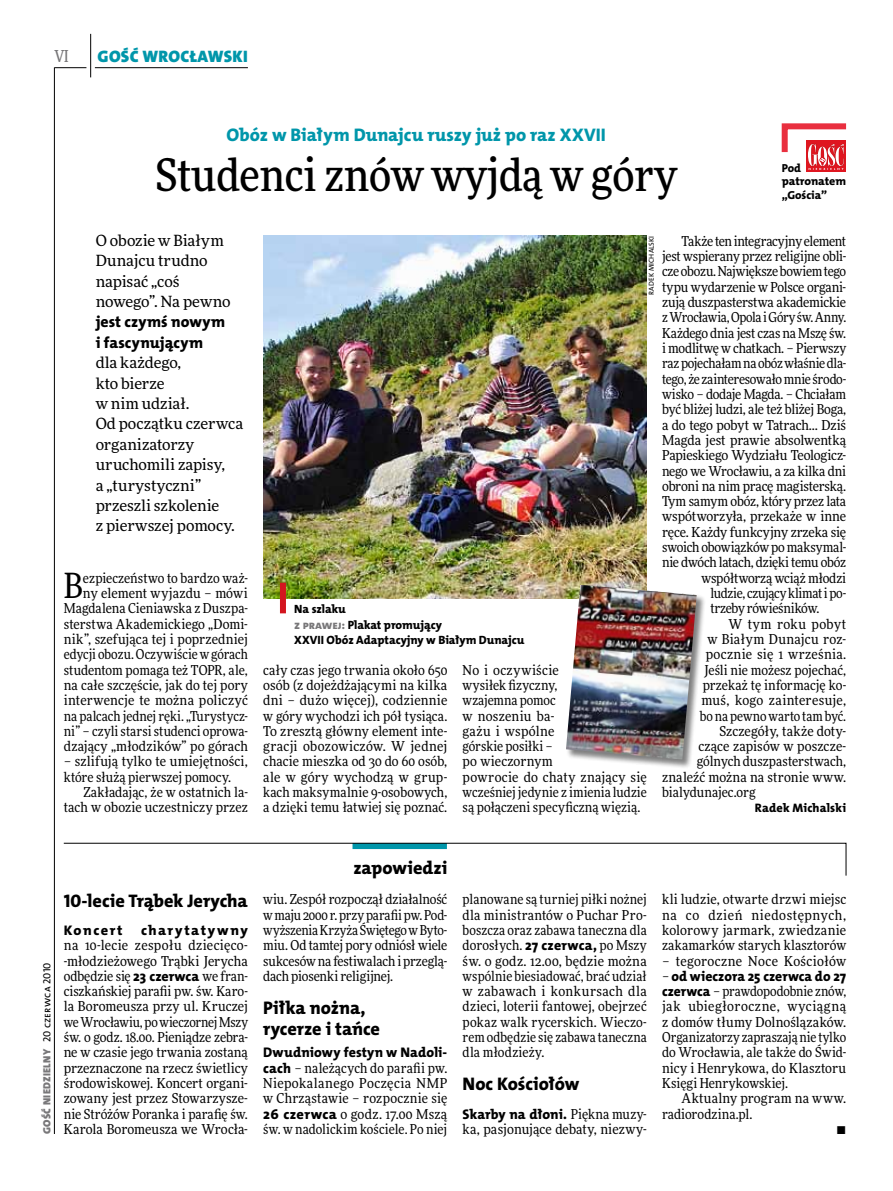
<style>
.page{position:relative;width:893px;height:1191px;background:#fff}
.page>*{position:absolute;margin:0;border:0;box-sizing:border-box;transform-origin:0 0}
.t1{font:500 45px "Freeday Narrow";color:#000}
.t2{font:34.8px "Freeday Narrow News";color:#000}
.t3{font:18.3px/21.6px "The Mix HP8 Ex Bld";letter-spacing:-.005em;color:#000}
.t4{font:18.3px "The Mix HP8 Ex Bld";color:#0096aa}
.t5{font:16.65px "The Mix HP9 Blk";letter-spacing:.02em;color:#0096aa}
.t6{font:500 16.5px "Freeday Narrow";color:#787779;scale:.9 1}
.t7{font:15.75px/20.4px "The Mix HP8 Ex Bld";letter-spacing:.005em;color:#000}
.t8{font:15.45px/20.4px "Freeday News";letter-spacing:-.005em;color:#000}
.t9{font:13.95px "The Mix HP8 Ex Bld";letter-spacing:.01em;color:#000}
.t10{font:13.95px "The Mix HP8 Ex Bld";letter-spacing:.1em;color:#000}
.t11{font:13.65px/15.3px "Freeday Narrow News";color:#000;text-align:justify}
.t12{font:13.65px "Freeday Narrow News";letter-spacing:-.02em;color:#000}
.t13{font:13.65px "Freeday Narrow News";letter-spacing:.02em;color:#000}
.t14{font:13.65px "Freeday Narrow News";letter-spacing:-.025em;color:#000}
.t15{font:13.65px "Freeday Narrow News";letter-spacing:.025em;color:#000}
.t16{font:13.65px "Freeday Narrow News";letter-spacing:.03em;color:#000}
.t17{font:12.3px "The Mix HP8 Ex Bld";letter-spacing:.01em;color:#000}
.t18{font:12px/15.3px "The Mix HP8 Ex Bld";letter-spacing:-.005em;color:#000}
.t19{font:11.7px/13.5px "The Mix HP8 Ex Bld";letter-spacing:-.005em;color:#000}
.t20{font:10.5px "The Mix HP9 Blk";letter-spacing:.025em;color:#787779}
.t21{font:7.2px "The Mix HP5 Plain";letter-spacing:.015em;color:#000}
.s1{color:#787779}
.s2{font-family:"The Mix HP5 Plain";color:#000}
.s3{font-family:"The Mix HP8 Ex Bld";font-size:13.95px}
.s4{font-family:"Freeday Narrow News";font-size:13.65px}
</style>
<div class="page">
<hr style="left:54px;top:67px;width:1px;height:1067px;background:#000">
<hr style="left:90px;top:34px;width:1px;height:43px;background:#000">
<hr style="left:54px;top:67px;width:32px;height:1px;background:#000">
<hr style="left:95px;top:67px;width:153px;height:1px;background:#000">
<svg style="left:63px;top:843px;width:783px;height:33px"></svg>
<svg style="left:781px;top:123px;width:66px;height:49px"></svg>
<img style="left:263px;top:236px;width:384px;height:362px">
<div style="left:566px;top:584px;width:140px;height:185px;background:#000;opacity:.5"></div>
<img style="left:566px;top:585px;width:131px;height:174px">
<div style="left:280px;top:583px;width:6px;height:30px;background:#d3151f"></div>
<p class="t6" style="left:54px;top:46px;width:17px">VI</p>
<p class="t5" style="left:98px;top:46px;width:152px">GOŚĆ WROCŁAWSKI</p>
<h3 class="t4" style="left:227px;top:123px;width:381px">Obóz w Białym Dunajcu ruszy już po raz XXVII</h3>
<h1 class="t1" style="left:155px;top:147px;width:523px">Studenci znów wyjdą w góry</h1>
<p class="t19" style="left:782px;top:161px;width:66px">Pod patronatem „Gościa”</p>
<p class="t8" style="left:96px;top:230px;width:137px">O obozie w Białym<br>Dunajcu trudno napisać „coś nowego”. Na pewno</p>
<p class="t7" style="left:96px;top:312px;width:131px">jest czymś nowym i fascynującym</p>
<p class="t8" style="left:96px;top:352px;width:149px">dla każdego,<br>kto bierze<br>w nim udział.<br>Od początku czerwca organizatorzy uruchomili zapisy,<br>a „turystyczni” przeszli szkolenie<br>z pierwszej pomocy.</p>
<p class="t11" style="left:64px;top:570px;width:186px;text-align:right">ezpieczeństwo to bardzo waż-<br>ny element wyjazdu – mówi<br>Magdalena Cieniawska z Duszpa&shy;sterstwa Akademickiego „Domi&shy;nik”, szefująca tej i poprzedniej edycji obozu. Oczywiście w górach studentom pomaga też TOPR, ale, na całe szczęście, jak do tej pory interwencje te można policzyć na palcach jednej ręki. „Turystycz&shy;ni” – czyli starsi studenci oprowa&shy;dzający „młodzików” po górach</p>
<p class="t11" style="left:64px;top:754px;width:186px">– szlifują tylko te umiejętności, które służą pierwszej pomocy.</p>
<p class="t11" style="left:64px;top:784px;width:186px;text-align:right">Zakładając, że w ostatnich la&shy;tach w obozie uczestniczy przez</p>
<h2 class="t2" style="left:64px;top:564px;width:21px">B</h2>
<p class="t18" style="left:294px;top:602px;width:232px">Na szlaku<br><span class="s1">z prawej:</span> Plakat promujący<br>XXVII Obóz Adaptacyjny w Białym Dunajcu</p>
<p class="t21" style="left:647px;top:294px;width:60px;rotate:-90deg">Radek Michalski</p>
<p class="t11" style="left:263px;top:662px;width:186px">cały czas jego trwania około 650 osób (z dojeżdżającymi na kilka dni – dużo więcej), codziennie w góry wychodzi ich pół tysiąca.<br>To zresztą główny element inte&shy;gracji obozowiczów. W jednej chacie mieszka od 30 do 60 osób, ale w góry wychodzą w grup&shy;kach maksymalnie 9-osobowych, a dzięki temu łatwiej się poznać.</p>
<p class="t11" style="left:463px;top:662px;width:186px;text-align:left">No i oczywiście<br>wysiłek fizyczny,<br>wzajemna pomoc<br>w noszeniu ba-<br>gażu i wspólne<br>górskie posiłki –<br>po wieczornym<br>powrocie do chaty znający się wcześniej jedynie z imienia ludzie są połączeni specyficzną więzią.</p>
<p class="t14" style="left:682px;top:233px;width:166px">Także ten integracyjny element</p>
<p class="t12" style="left:662px;top:248px;width:186px">jest wspierany przez religijne obli-</p>
<p class="t12" style="left:662px;top:263px;width:186px">cze obozu. Największe bowiem tego</p>
<p class="t11" style="left:662px;top:279px;width:186px">typu wydarzenie w Polsce organi-</p>
<p class="t11" style="left:662px;top:294px;width:186px">zują duszpasterstwa akademickie</p>
<p class="t14" style="left:662px;top:309px;width:186px">z Wrocławia, Opola i Góry św. Anny.</p>
<p class="t11" style="left:662px;top:325px;width:186px">Każdego dnia jest czas na Mszę św.</p>
<p class="t11" style="left:662px;top:340px;width:186px">i modlitwę w chatkach. – Pierwszy</p>
<p class="t11" style="left:662px;top:356px;width:186px">raz pojechałam na obóz właśnie dla-</p>
<p class="t12" style="left:662px;top:370px;width:186px">tego, że zainteresowało mnie środo-</p>
<p class="t12" style="left:662px;top:386px;width:186px">wisko – dodaje Magda. – Chciałam</p>
<p class="t12" style="left:662px;top:401px;width:186px">być bliżej ludzi, ale też bliżej Boga,</p>
<p class="t11" style="left:662px;top:417px;width:186px">a do tego pobyt w Tatrach… Dziś</p>
<p class="t11" style="left:662px;top:432px;width:186px">Magda jest prawie absolwentką</p>
<p class="t11" style="left:662px;top:447px;width:186px">Papieskiego Wydziału Teologicz-</p>
<p class="t11" style="left:662px;top:463px;width:186px">nego we Wrocławiu, a za kilka dni</p>
<p class="t11" style="left:662px;top:478px;width:186px">obroni na nim pracę magisterską.</p>
<p class="t12" style="left:662px;top:493px;width:186px">Tym samym obóz, który przez lata</p>
<p class="t11" style="left:662px;top:509px;width:186px">wspótworzyła, przekaże w inne</p>
<p class="t11" style="left:662px;top:524px;width:186px">ręce. Każdy funkcyjny zrzeka się</p>
<p class="t11" style="left:662px;top:539px;width:186px">swoich obowiązków po maksymal-</p>
<p class="t12" style="left:662px;top:554px;width:186px">nie dwóch latach, dzięki temu obóz</p>
<p class="t11" style="left:701px;top:570px;width:146px">współtworzą wciąż młodzi</p>
<p class="t11" style="left:710px;top:585px;width:137px">ludzie, czujący klimat i po-</p>
<p class="t12" style="left:710px;top:600px;width:111px">trzeby rówieśników.</p>
<p class="t16" style="left:728px;top:615px;width:119px">W tym roku pobyt</p>
<p class="t13" style="left:707px;top:630px;width:140px">w Białym Dunajcu roz-</p>
<p class="t13" style="left:706px;top:646px;width:142px">pocznie się 1 września.</p>
<p class="t11" style="left:704px;top:662px;width:143px">Jeśli nie możesz pojechać,</p>
<p class="t11" style="left:703px;top:677px;width:145px">przekaż tę informację ko-</p>
<p class="t13" style="left:701px;top:692px;width:146px">muś, kogo zainteresuje,</p>
<p class="t11" style="left:700px;top:708px;width:148px">bo na pewno warto tam być.</p>
<p class="t11" style="left:719px;top:723px;width:128px">Szczegóły, także doty-</p>
<p class="t11" style="left:698px;top:738px;width:149px">czące zapisów w poszcze-</p>
<p class="t11" style="left:697px;top:754px;width:151px">gólnych duszpasterstwach,</p>
<p class="t11" style="left:662px;top:769px;width:186px">znaleźć można na stronie www.</p>
<p class="t11" style="left:662px;top:784px;width:95px">bialydunajec.org</p>
<p class="t17" style="left:755px;top:800px;width:93px">Radek Michalski</p>
<p class="t20" style="left:40px;top:1134px;width:173px;rotate:-90deg">GOŚĆ NIEDZIELNY <span class="s2">20 czerwca 2010</span></p>
<h3 class="t3" style="left:64px;top:889px;width:186px">10-lecie Trąbek Jerycha</h3>
<p class="t9" style="left:64px;top:921px;width:60px">Koncert</p>
<p class="t10" style="left:141px;top:921px;width:108px">charytatywny</p>
<p class="t11" style="left:64px;top:937px;width:186px">na 10-lecie zespołu dziecięco--młodzieżowego Trąbki Jerycha odbędzie się <span class="s3">23 czerwca</span> we fran&shy;ciszkańskiej parafii pw. św. Karo&shy;la Boromeusza przy ul. Kruczej we Wrocławiu, po wieczornej Mszy św. o godz. 18.00. Pieniądze zebra&shy;ne w czasie jego trwania zostaną przeznaczone na rzecz świetlicy środowiskowej. Koncert organi&shy;zowany jest przez Stowarzysze&shy;nie Stróżów Poranka i parafię św.<br>Karola Boromeusza we Wrocła-</p>
<h3 class="t3" style="left:353px;top:857px;width:95px">zapowiedzi</h3>
<p class="t11" style="left:263px;top:891px;width:186px">wiu. Zespół rozpoczął działalność w maju 2000 r. przy parafii pw. Pod&shy;wyższenia Krzyża Świętego w Byto&shy;miu. Od tamtej pory odniósł wiele sukcesów na festiwalach i przeglą&shy;dach piosenki religijnej.</p>
<h3 class="t3" style="left:263px;top:997px;width:118px">Piłka nożna, rycerze i tańce</h3>
<p class="t9" style="left:263px;top:1043px;width:186px">Dwudniowy festyn w Nadoli-</p>
<p class="t11" style="left:263px;top:1060px;width:186px"><span class="s3">cach</span> – należących do parafii pw.<br>Niepokalanego Poczęcia NMP w Chrząstawie – rozpocznie się <span class="s3">26 czerwca</span> o godz. 17.00 Mszą św. w nadolickim kościele. Po niej</p>
<p class="t11" style="left:463px;top:891px;width:186px">planowane są turniej piłki nożnej dla ministrantów o Puchar Pro&shy;boszcza oraz zabawa taneczna dla dorosłych. <span class="s3">27 czerwca,</span> po Mszy św. o godz. 12.00, będzie można wspólnie biesiadować, brać udział w zabawach i konkursach dla dzieci, loterii fantowej, obejrzeć pokaz walk rycerskich. Wieczo&shy;rem odbędzie się zabawa taneczna dla młodzieży.</p>
<h3 class="t3" style="left:463px;top:1073px;width:118px">Noc Kościołów</h3>
<p class="t9" style="left:463px;top:1105px;width:186px">Skarby na dłoni. <span class="s4">Piękna muzy-</span></p>
<p class="t11" style="left:463px;top:1121px;width:186px">ka, pasjonujące debaty, niezwy-</p>
<p class="t11" style="left:662px;top:891px;width:186px">kli ludzie, otwarte drzwi miejsc na co dzień niedostępnych, kolorowy jarmark, zwiedzanie zakamarków starych klasztorów</p>
<p class="t15" style="left:662px;top:952px;width:186px">– tegoroczne Noce Kościołów</p>
<p class="t9" style="left:662px;top:967px;width:186px"><span class="s4">–</span> od wieczora 25 czerwca do 27</p>
<p class="t11" style="left:662px;top:983px;width:186px"><span class="s3">czerwca</span> – prawdopodobnie znów, jak ubiegłoroczne, wyciągną z domów tłumy Dolnoślązaków.<br>Organizatorzy zapraszają nie tylko do Wrocławia, ale także do Świd&shy;nicy i Henrykowa, do Klasztoru Księgi Henrykowskiej.</p>
<p class="t11" style="left:682px;top:1090px;width:166px">Aktualny program na www.</p>
<p class="t11" style="left:662px;top:1106px;width:92px">radiorodzina.pl.</p>
<p class="t11" style="left:837px;top:1121px;width:11px">•</p>
</div>
